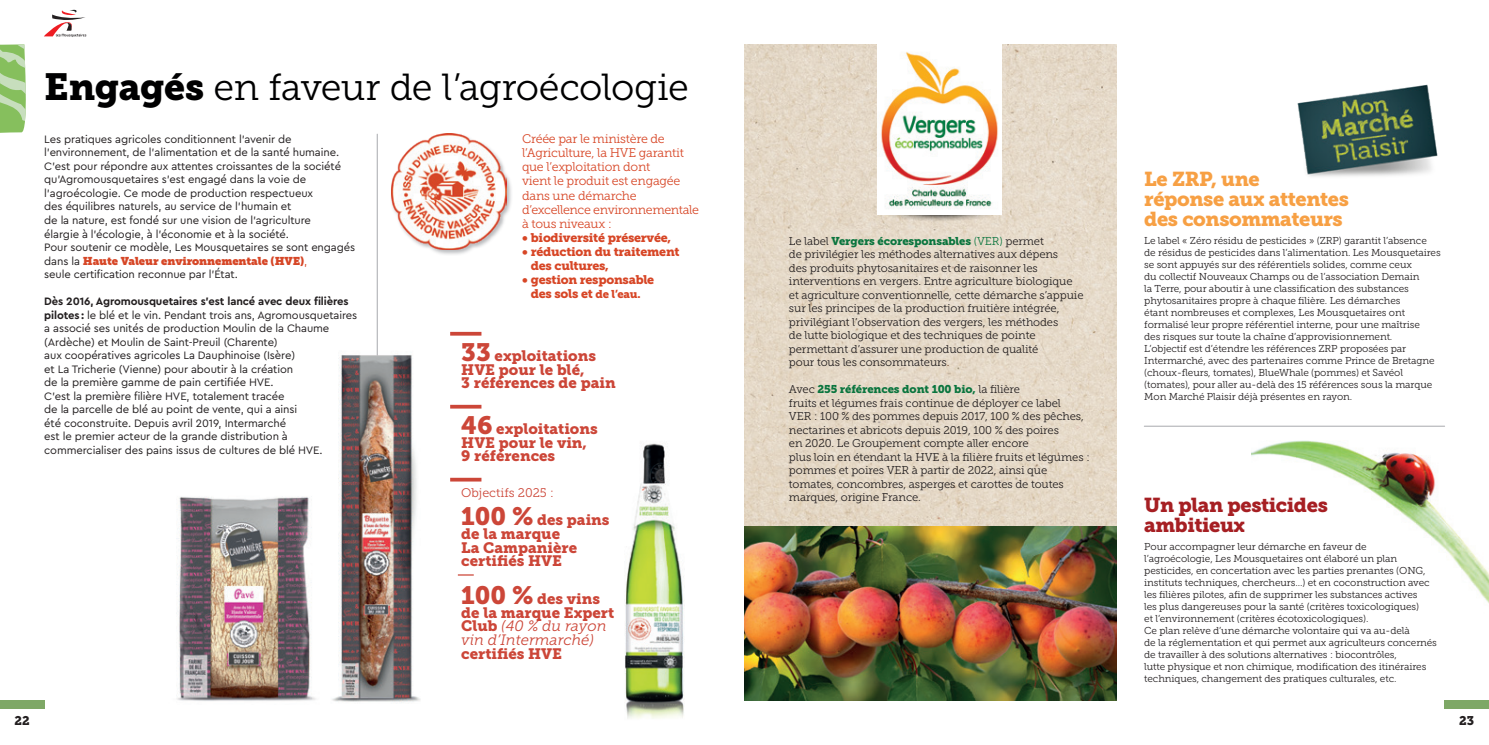
<style>
.page{position:relative;width:1489px;height:745px;background:#fff}
.page>*{position:absolute;margin:0;border:0;box-sizing:border-box;transform-origin:0 0}
.t1{font:37.5px "Museo Slab 300";letter-spacing:-.015em;color:#000001}
.t2{font:20px/20px "Museo Slab 900";letter-spacing:-.02em;color:#f7a044}
.t3{font:20px/20px "Museo Slab 900";letter-spacing:-.02em;color:#a61f23}
.t4{font:15px/13.8px "Museo Slab 900";color:#cc4638}
.t5{font:italic 15px "Museo Slab 300";color:#cc4638}
.t6{font:12.5px "Museo Slab 300";color:#cc4638}
.t7{font:12.5px "Museo Slab 900";color:#231f20}
.t8{font:12.38px/14.1px "Museo Slab 300";letter-spacing:-.02em;color:#d74626}
.t9{font:12.38px/14.1px "Museo Slab 900";letter-spacing:-.02em;color:#d74626}
.t10{font:11.25px/13.5px "Cera Pro";letter-spacing:-.01em;color:#231f20}
.t11{font:11.25px/13.5px "Museo Slab 300";letter-spacing:-.01em;color:#231f20}
.t12{font:10px/12px "Museo Slab 300";letter-spacing:-.01em;color:#231f20}
.s1{font-family:"Museo Slab 900"}
.s2{font-family:"Museo Slab";color:#d64626}
.s3{color:#d64626}
.s4{font-weight:700}
.s5{font-size:11.25px}
.s6{font-size:25px}
.s7{font-family:"Museo Slab 300";font-style:italic}
.s8{font-family:"Museo Slab 900";color:#0a753e}
.s9{color:#0a753e}
.s10{color:#683b24}
</style>
<div class="page">
<svg style="left:44px;top:10px;width:42px;height:27px"></svg>
<svg style="left:0;top:44px;width:26px;height:89px;background:#9eca80"></svg>
<img style="left:744px;top:44px;width:372px;height:482px">
<img style="left:1250px;top:425px;width:238px;height:177px">
<div style="left:390px;top:132px;width:123px;height:124px;background:#8a8d92;opacity:.6"></div>
<img style="left:391px;top:134px;width:115px;height:115px">
<img style="left:625px;top:443px;width:60px;height:276px">
<img style="left:877px;top:214px;width:124px;height:9px">
<svg style="left:877px;top:44px;width:124px;height:170px"></svg>
<img style="left:1297px;top:84px;width:141px;height:93px">
<img style="left:744px;top:526px;width:372px;height:174px">
<svg style="left:450px;top:331px;width:31px;height:4px"></svg>
<svg style="left:450px;top:404px;width:31px;height:4px"></svg>
<svg style="left:450px;top:477px;width:31px;height:4px"></svg>
<svg style="left:458px;top:574px;width:16px;height:1px"></svg>
<hr style="left:1144px;top:425px;width:300px;height:1px;background:#a8a9ad">
<img style="left:176px;top:496px;width:140px;height:205px">
<img style="left:332px;top:343px;width:88px;height:360px">
<hr style="left:377px;top:134px;width:1px;height:221px;background:#a8a9ad">
<div style="left:0;top:700px;width:44px;height:8px;background:#7ea866"></div>
<div style="left:1444px;top:700px;width:44px;height:8px;background:#7ea866"></div>
<p class="t1" style="left:44px;top:66px;width:646px"><span class="s1">Engagés</span> en faveur de l’agroécologie</p>
<p class="t10" style="left:44px;top:132px;width:298px">Les pratiques agricoles conditionnent l’avenir de l’environnement, de l’alimentation et de la santé humaine.<br>C’est pour répondre aux attentes croissantes de la société qu’Agromousquetaires s’est engagé dans la voie de l’agroécologie. Ce mode de production respectueux<br>des équilibres naturels, au service de l’humain et<br>de la nature, est fondé sur une vision de l’agriculture élargie à l’écologie, à l’économie et à la société.</p>
<p class="t10" style="left:44px;top:240px;width:312px">Pour soutenir ce modèle, Les Mousquetaires se sont engagés dans la <span class="s2">Haute Valeur environnementale (HVE)</span><span class="s3">,<br></span>seule certification reconnue par l’État.</p>
<p class="t10" style="left:44px;top:294px;width:314px"><span class="s4">Dès 2016, Agromousquetaires s’est lancé avec deux filières pilotes :</span> le blé et le vin. Pendant trois ans, Agromousquetaires a associé ses unités de production Moulin de la Chaume (Ardèche) et Moulin de Saint-Preuil (Charente)<br>aux coopératives agricoles La Dauphinoise (Isère)<br>et La Tricherie (Vienne) pour aboutir à la création<br>de la première gamme de pain certifiée HVE.<br>C’est la première filière HVE, totalement tracée<br>de la parcelle de blé au point de vente, qui a ainsi<br>été coconstruite. Depuis avril 2019, Intermarché<br>est le premier acteur de la grande distribution à commercialiser des pains issus de cultures de blé HVE.</p>
<p class="t8" style="left:522px;top:132px;width:178px">Créée par le ministère de l’Agriculture, la HVE garantit que l’exploitation dont<br>vient le produit est engagée dans une démarche d’excellence environnementale à tous niveaux :</p>
<p class="t9" style="left:522px;top:230px;width:151px">• biodiversité préservée,</p>
<p class="t9" style="left:531px;top:244px;width:150px;text-indent:-9px">• réduction du traitement des cultures,</p>
<p class="t9" style="left:522px;top:273px;width:134px;text-align:center">• gestion responsable des sols et <span class="s5">de l’eau.</span></p>
<p class="t4" style="left:461px;top:349px;width:156px"><span class="s6">33</span> exploitations<br>HVE pour le blé,<br>3 références de pain</p>
<p class="t4" style="left:461px;top:421px;width:138px"><span class="s6">46</span> exploitations<br>HVE pour le vin,<br>9 références</p>
<p class="t6" style="left:461px;top:486px;width:94px">Objectifs 2025 :</p>
<p class="t4" style="left:461px;top:512px;width:150px"><span class="s6">100 %</span> des pains de la marque</p>
<p class="t4" style="left:461px;top:540px;width:117px">La Campanière certifiés HVE</p>
<p class="t4" style="left:461px;top:591px;width:140px"><span class="s6">100 %</span> des vins</p>
<p class="t4" style="left:461px;top:605px;width:154px">de la marque Expert<br>Club <span class="s7">(40 % du rayon</span></p>
<p class="t5" style="left:461px;top:631px;width:134px">vin d’Intermarché)</p>
<p class="t4" style="left:461px;top:646px;width:102px">certifiés HVE</p>
<p class="t11" style="left:789px;top:234px;width:296px">Le label <span class="s8">Vergers écoresponsables</span> <span class="s9">(VER)</span> permet<br>de privilégier les méthodes alternatives aux dépens<br>des produits phytosanitaires et de raisonner les interventions en vergers. Entre agriculture biologique et agriculture conventionnelle, cette démarche s’appuie sur les principes de la production fruitière intégrée, privilégiant l’observation des vergers, les méthodes<br>de lutte biologique et des techniques de pointe permettant d’assurer une production de qualité<br>pour tous les consommateurs<span class="s10">.</span></p>
<p class="t11" style="left:789px;top:382px;width:302px">Avec <span class="s8">255 références dont 100 bio,</span> la filière<br>fruits et légumes frais continue de déployer ce label<br>VER : 100 % des pommes depuis 2017, 100 % des pêches, nectarines et abricots depuis 2019, 100 % des poires<br>en 2020. Le Groupement compte aller encore<br>plus loin en étendant la HVE à la filière fruits et légumes : pommes et poires VER à partir de 2022, ainsi que tomates, concombres, asperges et carottes de toutes marques, origine France.</p>
<p class="t2" style="left:1144px;top:169px;width:206px">Le ZRP, une<br>réponse aux attentes des consommateurs</p>
<p class="t12" style="left:1144px;top:234px;width:298px">Le label « Zéro résidu de pesticides » (ZRP) garantit l’absence de résidus de pesticides dans l’alimentation. Les Mousquetaires se sont appuyés sur des référentiels solides, comme ceux<br>du collectif Nouveaux Champs ou de l’association Demain<br>la Terre, pour aboutir à une classification des substances phytosanitaires propre à chaque filière. Les démarches<br>étant nombreuses et complexes, Les Mousquetaires ont formalisé leur propre référentiel interne, pour une maîtrise<br>des risques sur toute la chaîne d’approvisionnement.<br>L’objectif est d’étendre les références ZRP proposées par Intermarché, avec des partenaires comme Prince de Bretagne (choux-fleurs, tomates), BlueWhale (pommes) et Savéol (tomates), pour aller au-delà des 15 références sous la marque Mon Marché Plaisir déjà présentes en rayon.</p>
<p class="t3" style="left:1144px;top:495px;width:185px">Un plan pesticides ambitieux</p>
<p class="t12" style="left:1144px;top:540px;width:294px">Pour accompagner leur démarche en faveur de l’agroécologie, Les Mousquetaires ont élaboré un plan pesticides, en concertation avec les parties prenantes (ONG, instituts techniques, chercheurs…) et en coconstruction avec les filières pilotes, afin de supprimer les substances actives<br>les plus dangereuses pour la santé (critères toxicologiques)<br>et l’environnement (critères écotoxicologiques).<br>Ce plan relève d’une démarche volontaire qui va au-delà<br>de la réglementation et qui permet aux agriculteurs concernés de travailler à des solutions alternatives : biocontrôles,<br>lutte physique et non chimique, modification des itinéraires techniques, changement des pratiques culturales, etc.</p>
<p class="t7" style="left:14px;top:713px;width:17px">22</p>
<p class="t7" style="left:1459px;top:713px;width:17px">23</p>
</div>
